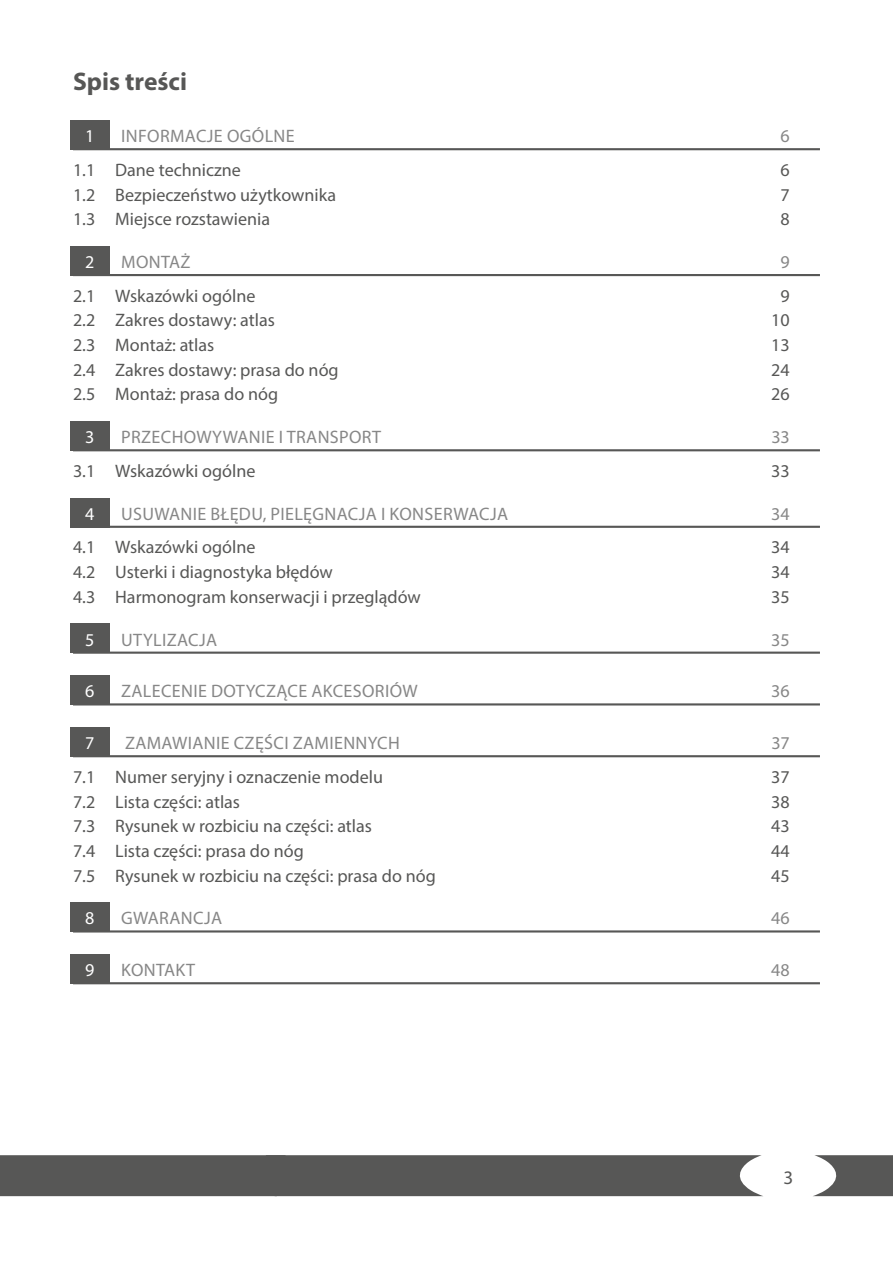
<style>
.page{position:relative;width:893px;height:1263px;background:#fff}
.page>*{position:absolute;margin:0;border:0;box-sizing:border-box;transform-origin:0 0}
.Sonderüberschrift_IV{font:700 25.5px "Myriad Pro";color:#575756}
.t1{font:19.2px "Myriad Pro";color:#575756}
.t2{font:18px "Myriad Pro";color:#575756}
.t3{font:18px "Myriad Pro";letter-spacing:.02em;color:#878787}
.t4{font:18px "Myriad Pro";color:#fff}
</style>
<div class="page">
<div style="left:0;top:1155px;width:763px;height:41px;background:#575756"></div>
<svg style="left:813px;top:1155px;width:80px;height:41px"></svg>
<div style="left:70px;top:120px;width:39px;height:30px;background:#575756"></div>
<hr style="left:73px;top:148px;width:747px;height:2px;background:#575756">
<div style="left:70px;top:246px;width:39px;height:29px;background:#575756"></div>
<hr style="left:73px;top:274px;width:747px;height:2px;background:#575756">
<div style="left:70px;top:421px;width:39px;height:30px;background:#575756"></div>
<hr style="left:73px;top:449px;width:747px;height:2px;background:#575756">
<div style="left:70px;top:498px;width:39px;height:29px;background:#575756"></div>
<hr style="left:73px;top:526px;width:747px;height:2px;background:#575756">
<div style="left:70px;top:624px;width:39px;height:29px;background:#575756"></div>
<hr style="left:73px;top:652px;width:747px;height:2px;background:#575756">
<div style="left:70px;top:676px;width:39px;height:29px;background:#575756"></div>
<hr style="left:73px;top:703px;width:747px;height:2px;background:#575756">
<div style="left:70px;top:727px;width:39px;height:30px;background:#575756"></div>
<hr style="left:73px;top:755px;width:747px;height:2px;background:#575756">
<div style="left:70px;top:903px;width:39px;height:29px;background:#575756"></div>
<hr style="left:73px;top:930px;width:747px;height:2px;background:#575756">
<div style="left:70px;top:954px;width:39px;height:30px;background:#575756"></div>
<hr style="left:73px;top:982px;width:747px;height:2px;background:#575756">
<p class="Sonderüberschrift_IV" style="left:73px;top:65px;width:116px">Spis treści</p>
<p class="t4" style="left:85px;top:125px;width:11px">1</p>
<p class="t3" style="left:121px;top:125px;width:175px">INFORMACJE OGÓLNE</p>
<p class="t3" style="left:781px;top:125px;width:11px">6</p>
<p class="t2" style="left:73px;top:159px;width:169px">1.1 Dane techniczne</p>
<p class="t2" style="left:781px;top:159px;width:11px">6</p>
<p class="t2" style="left:73px;top:183px;width:265px">1.2 Bezpieczeństwo użytkownika</p>
<p class="t2" style="left:781px;top:183px;width:11px">7</p>
<p class="t2" style="left:73px;top:208px;width:199px">1.3 Miejsce rozstawienia</p>
<p class="t2" style="left:781px;top:208px;width:11px">8</p>
<p class="t4" style="left:85px;top:251px;width:11px">2</p>
<p class="t3" style="left:121px;top:251px;width:71px">MONTAŻ</p>
<p class="t3" style="left:781px;top:251px;width:11px">9</p>
<p class="t2" style="left:73px;top:285px;width:184px">2.1 Wskazówki ogólne</p>
<p class="t2" style="left:781px;top:285px;width:11px">9</p>
<p class="t2" style="left:73px;top:309px;width:203px">2.2 Zakres dostawy: atlas</p>
<p class="t2" style="left:771px;top:309px;width:20px">10</p>
<p class="t2" style="left:73px;top:334px;width:143px">2.3 Montaż: atlas</p>
<p class="t2" style="left:771px;top:334px;width:20px">13</p>
<p class="t2" style="left:73px;top:359px;width:267px">2.4 Zakres dostawy: prasa do nóg</p>
<p class="t2" style="left:771px;top:359px;width:20px">24</p>
<p class="t2" style="left:73px;top:383px;width:207px">2.5 Montaż: prasa do nóg</p>
<p class="t2" style="left:771px;top:383px;width:20px">26</p>
<p class="t4" style="left:85px;top:426px;width:11px">3</p>
<p class="t3" style="left:121px;top:426px;width:261px">PRZECHOWYWANIE I TRANSPORT</p>
<p class="t3" style="left:771px;top:426px;width:20px">33</p>
<p class="t2" style="left:73px;top:460px;width:184px">3.1 Wskazówki ogólne</p>
<p class="t2" style="left:771px;top:460px;width:20px">33</p>
<p class="t4" style="left:85px;top:503px;width:11px">4</p>
<p class="t3" style="left:121px;top:503px;width:388px">USUWANIE BŁĘDU, PIELĘGNACJA I KONSERWACJA</p>
<p class="t3" style="left:771px;top:503px;width:20px">34</p>
<p class="t2" style="left:73px;top:536px;width:184px">4.1 Wskazówki ogólne</p>
<p class="t2" style="left:771px;top:536px;width:20px">34</p>
<p class="t2" style="left:73px;top:561px;width:261px">4.2 Usterki i diagnostyka błędów</p>
<p class="t2" style="left:771px;top:561px;width:20px">34</p>
<p class="t2" style="left:73px;top:586px;width:349px">4.3 Harmonogram konserwacji i przeglądów</p>
<p class="t2" style="left:771px;top:586px;width:20px">35</p>
<p class="t4" style="left:85px;top:628px;width:11px">5</p>
<p class="t3" style="left:121px;top:628px;width:97px">UTYLIZACJA</p>
<p class="t3" style="left:771px;top:628px;width:20px">35</p>
<p class="t4" style="left:85px;top:680px;width:11px">6</p>
<p class="t3" style="left:121px;top:680px;width:298px">ZALECENIE DOTYCZĄCE AKCESORIÓW</p>
<p class="t3" style="left:771px;top:680px;width:20px">36</p>
<p class="t4" style="left:85px;top:732px;width:11px">7</p>
<p class="t3" style="left:125px;top:732px;width:276px">ZAMAWIANIE CZĘŚCI ZAMIENNYCH</p>
<p class="t3" style="left:771px;top:732px;width:20px">37</p>
<p class="t2" style="left:73px;top:766px;width:312px">7.1 Numer seryjny i oznaczenie modelu</p>
<p class="t2" style="left:771px;top:766px;width:20px">37</p>
<p class="t2" style="left:73px;top:790px;width:169px">7.2 Lista części: atlas</p>
<p class="t2" style="left:771px;top:790px;width:20px">38</p>
<p class="t2" style="left:73px;top:815px;width:301px">7.3 Rysunek w rozbiciu na części: atlas</p>
<p class="t2" style="left:771px;top:815px;width:20px">43</p>
<p class="t2" style="left:73px;top:840px;width:232px">7.4 Lista części: prasa do nóg</p>
<p class="t2" style="left:771px;top:840px;width:20px">44</p>
<p class="t2" style="left:73px;top:864px;width:364px">7.5 Rysunek w rozbiciu na części: prasa do nóg</p>
<p class="t2" style="left:771px;top:864px;width:20px">45</p>
<p class="t4" style="left:85px;top:907px;width:11px">8</p>
<p class="t3" style="left:121px;top:907px;width:102px">GWARANCJA</p>
<p class="t3" style="left:771px;top:907px;width:20px">46</p>
<p class="t4" style="left:85px;top:959px;width:11px">9</p>
<p class="t3" style="left:121px;top:959px;width:75px">KONTAKT</p>
<p class="t3" style="left:771px;top:959px;width:20px">48</p>
<p class="t1" style="left:784px;top:1166px;width:11px">3</p>
</div>
